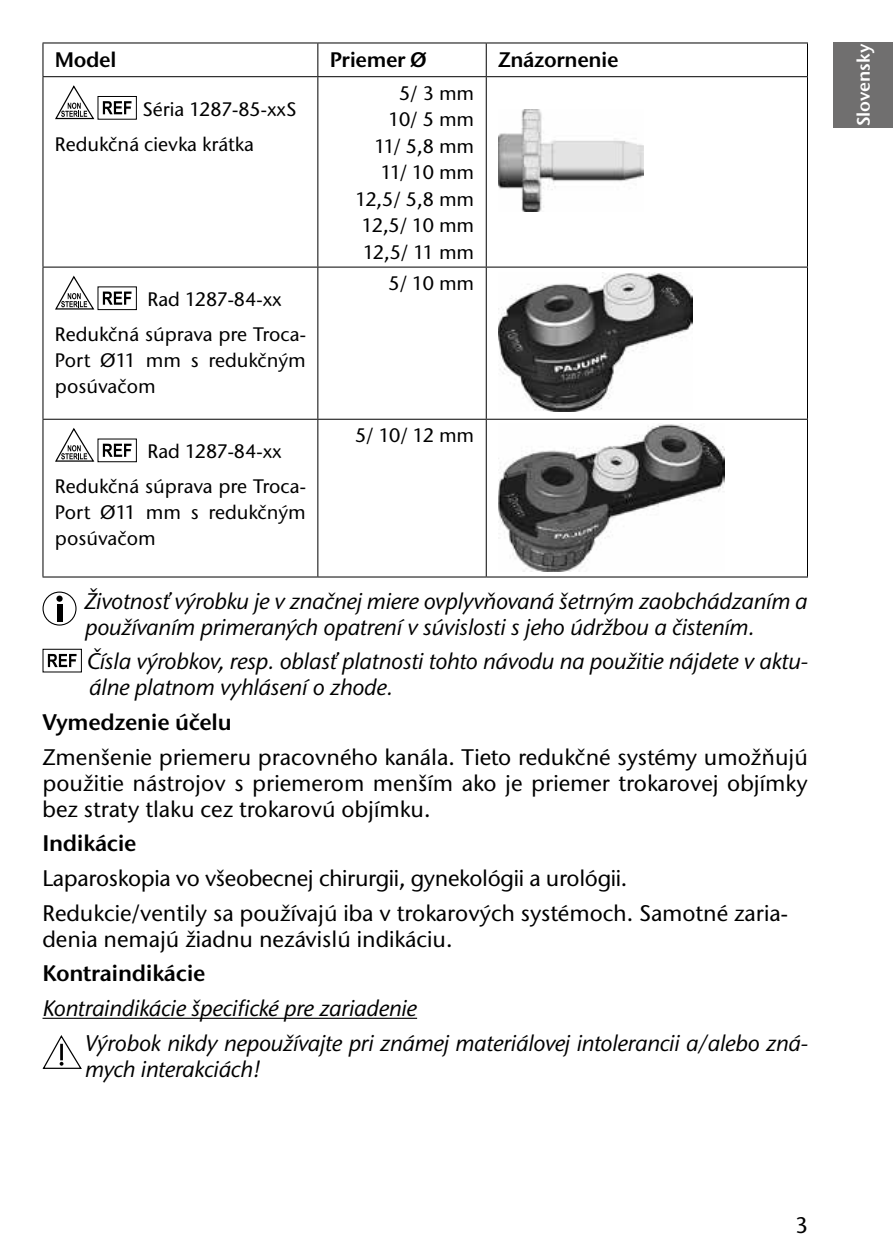
<style>
.page{position:relative;width:893px;height:1259px;background:#fff}
.page>*{position:absolute;margin:0;border:0;box-sizing:border-box;transform-origin:0 0}
.t1{font:italic 500 22.5px/26.1px "Stone Sans ITC Pro";letter-spacing:-.015em;color:#000}
.t2{font:500 22.5px/26.1px "Stone Sans ITC Pro";color:#000;text-align:justify}
.t3{font:600 22.5px "Stone Sans ITC Pro";letter-spacing:-.015em;color:#000}
.t4{font:600 21px "Stone Sans ITC Pro";letter-spacing:-.02em;color:#000}
.t5{font:500 19.5px/34.5px "Stone Sans ITC Pro";color:#000}
.t6{font:500 19.5px/26.4px "Stone Sans ITC Pro";letter-spacing:-.04em;color:#000;text-align:right}
.t7{font:600 18px "Stone Sans ITC Pro";color:#fff}
</style>
<div class="page">
<div style="left:833px;top:43px;width:60px;height:85px;background:#706f6f"></div>
<hr style="left:43px;top:1017px;width:374px;height:2px;background:#000">
<hr style="left:43px;top:42px;width:275px;height:1px;background:#000">
<hr style="left:42px;top:43px;width:1px;height:33px;background:#000">
<hr style="left:318px;top:42px;width:168px;height:1px;background:#000">
<hr style="left:317px;top:43px;width:1px;height:33px;background:#000">
<hr style="left:486px;top:42px;width:322px;height:1px;background:#000">
<hr style="left:486px;top:43px;width:1px;height:33px;background:#000">
<hr style="left:807px;top:43px;width:1px;height:33px;background:#000">
<hr style="left:43px;top:76px;width:275px;height:1px;background:#000">
<hr style="left:42px;top:77px;width:1px;height:190px;background:#000">
<hr style="left:318px;top:76px;width:168px;height:1px;background:#000">
<hr style="left:317px;top:77px;width:1px;height:190px;background:#000">
<hr style="left:486px;top:76px;width:322px;height:1px;background:#000">
<hr style="left:486px;top:77px;width:1px;height:190px;background:#000">
<hr style="left:807px;top:77px;width:1px;height:190px;background:#000">
<hr style="left:43px;top:267px;width:275px;height:1px;background:#000">
<hr style="left:42px;top:267px;width:1px;height:152px;background:#000">
<hr style="left:318px;top:267px;width:168px;height:1px;background:#000">
<hr style="left:317px;top:267px;width:1px;height:152px;background:#000">
<hr style="left:486px;top:267px;width:322px;height:1px;background:#000">
<hr style="left:486px;top:267px;width:1px;height:152px;background:#000">
<hr style="left:807px;top:267px;width:1px;height:152px;background:#000">
<hr style="left:43px;top:419px;width:275px;height:1px;background:#000">
<hr style="left:42px;top:420px;width:1px;height:156px;background:#000">
<hr style="left:318px;top:419px;width:168px;height:1px;background:#000">
<hr style="left:317px;top:420px;width:1px;height:156px;background:#000">
<hr style="left:486px;top:419px;width:322px;height:1px;background:#000">
<hr style="left:486px;top:420px;width:1px;height:156px;background:#000">
<hr style="left:807px;top:420px;width:1px;height:156px;background:#000">
<hr style="left:43px;top:576px;width:275px;height:1px;background:#000">
<hr style="left:318px;top:576px;width:168px;height:1px;background:#000">
<hr style="left:486px;top:576px;width:322px;height:1px;background:#000">
<svg style="left:55px;top:85px;width:39px;height:34px"></svg>
<div style="left:97px;top:96px;width:40px;height:24px;border:1px solid #000"></div>
<svg style="left:103px;top:101px;width:29px;height:13px"></svg>
<img style="left:498px;top:110px;width:145px;height:101px">
<svg style="left:55px;top:276px;width:39px;height:33px"></svg>
<div style="left:97px;top:286px;width:40px;height:24px;border:1px solid #000"></div>
<svg style="left:103px;top:291px;width:29px;height:14px"></svg>
<img style="left:498px;top:272px;width:194px;height:139px">
<svg style="left:55px;top:428px;width:39px;height:34px"></svg>
<svg style="left:103px;top:444px;width:29px;height:13px"></svg>
<img style="left:498px;top:424px;width:227px;height:147px">
<div style="left:43px;top:591px;width:34px;height:34px;border:1px solid #000;border-radius:50%"></div>
<svg style="left:56px;top:595px;width:7px;height:7px"></svg>
<div style="left:57px;top:604px;width:5px;height:17px;background:#000"></div>
<div style="left:43px;top:649px;width:39px;height:23px;border:1px solid #000"></div>
<svg style="left:48px;top:654px;width:29px;height:13px"></svg>
<svg style="left:43px;top:1035px;width:39px;height:34px"></svg>
<p class="t4" style="left:55px;top:46px;width:63px">Model</p>
<p class="t4" style="left:330px;top:46px;width:99px">Priemer Ø</p>
<p class="t4" style="left:498px;top:46px;width:122px">Znázornenie</p>
<p class="t5" style="left:55px;top:92px;width:243px;text-indent:87px">Séria 1287-85-xxS<br>Redukčná cievka krátka</p>
<p class="t6" style="left:356px;top:79px;width:120px">5/ 3 mm<br>10/ 5 mm<br>11/ 5,8 mm<br>11/ 10 mm<br>12,5/ 5,8 mm<br>12,5/ 10 mm<br>12,5/ 11 mm</p>
<p class="t5" style="left:55px;top:282px;width:252px;text-indent:93px">Rad 1287-84-xx<br>Redukčná súprava pre Troca-</p>
<p class="t5" style="left:55px;top:347px;width:252px;line-height:26.1px">Port Ø11 mm s redukčným posúvačom</p>
<p class="t5" style="left:55px;top:434px;width:252px;text-indent:93px">Rad 1287-84-xx<br>Redukčná súprava pre Troca-</p>
<p class="t5" style="left:55px;top:499px;width:252px;line-height:26.1px">Port Ø11 mm s redukčným posúvačom</p>
<p class="t5" style="left:389px;top:266px;width:87px">5/ 10 mm</p>
<p class="t5" style="left:355px;top:418px;width:121px">5/ 10/ 12 mm</p>
<p class="t1" style="left:85px;top:588px;width:725px">Životnosť výrobku je v značnej miere ovplyvňovaná šetrným zaobchádzaním a používaním primeraných opatrení v súvislosti s jeho údržbou a čistením.</p>
<p class="t1" style="left:87px;top:648px;width:722px">Čísla výrobkov, resp. oblasť platnosti tohto návodu na použitie nájdete v aktu&shy;álne platnom vyhlásení o zhode.</p>
<p class="t3" style="left:43px;top:708px;width:191px">Vymedzenie účelu</p>
<p class="t2" style="left:43px;top:743px;width:767px">Zmenšenie priemeru pracovného kanála. Tieto redukčné systémy umožňujú použitie nástrojov s priemerom menším ako je priemer trokarovej objímky bez straty tlaku cez trokarovú objímku.</p>
<p class="t3" style="left:43px;top:829px;width:96px">Indikácie</p>
<p class="t2" style="left:43px;top:861px;width:747px;line-height:34.5px">Laparoskopia vo všeobecnej chirurgii, gynekológii a urológii.<br>Redukcie/ventily sa používajú iba v trokarových systémoch. Samotné zaria-</p>
<p class="t2" style="left:43px;top:925px;width:412px">denia nemajú žiadnu nezávislú indikáciu.</p>
<p class="t3" style="left:43px;top:959px;width:165px">Kontraindikácie</p>
<p class="t1" style="left:85px;top:991px;width:725px;line-height:34.5px;text-indent:-42px">Kontraindikácie špecifické pre zariadenie<br>Výrobok nikdy nepoužívajte pri známej materiálovej intolerancii a/alebo zná-</p>
<p class="t1" style="left:85px;top:1056px;width:178px">mych interakciách!</p>
<p class="t7" style="left:852px;top:126px;width:84px;rotate:-90deg">Slovensky</p>
<p class="t2" style="left:795px;top:1212px;width:14px">3</p>
</div>
